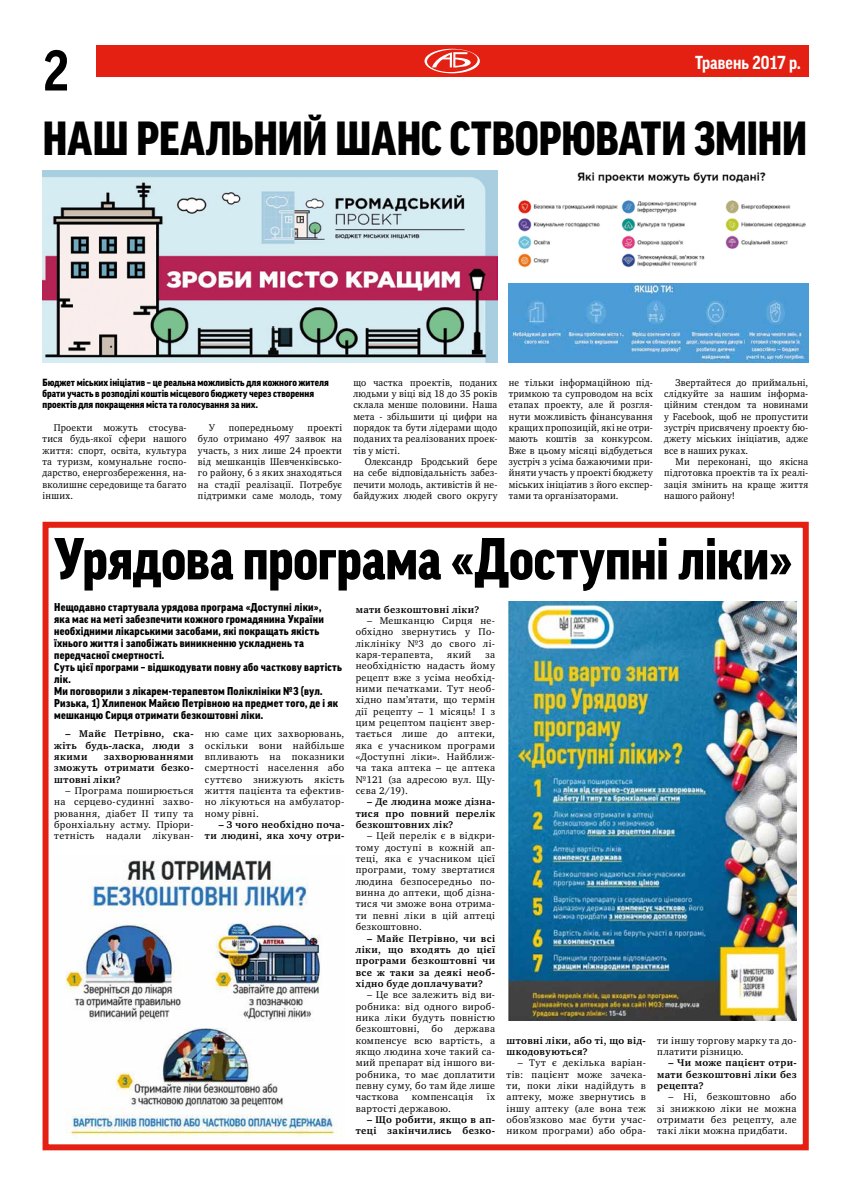
<style>
.page{position:relative;width:848px;height:1191px;background:#fff}
.page>*{position:absolute;margin:0;border:0;box-sizing:border-box;transform-origin:0 0}
.t1{font:900 57.1px "Weelsing Narrow";letter-spacing:-.005em;color:#000;scale:.95 1}
.t2{font:700 55.2px "Weelsing Narrow";color:#000;scale:.95 1}
.t3{font:900 46.2px "Weelsing Narrow";letter-spacing:-.015em;color:#000;scale:.95 1}
.t4{font:700 18.1px "Weelsing Narrow";color:#fff;scale:.95 1}
.t5{font:900 11px/12px "Weelsing Narrow";letter-spacing:.02em;color:#000}
.t6{font:10px/11.3px "Charter C";letter-spacing:.03em;color:#000;text-align:justify}
.t7{font:10px/11.3px "Charter C";letter-spacing:.03em;color:#000;text-align:justify;scale:.95 1}
.t8{font:700 10px/11.3px "Charter C";letter-spacing:.045em;color:#000;text-align:justify}
.t9{font:900 10px/11.3px "Weelsing Narrow";color:#000}
</style>
<div class="page">
<div style="left:96px;top:45px;width:712px;height:32px;background:#e42013"></div>
<svg style="left:424px;top:48px;width:56px;height:25px"></svg>
<img style="left:43px;top:170px;width:454px;height:193px">
<div style="left:43px;top:522px;width:765px;height:628px;border:6px solid #e42013"></div>
<img style="left:518px;top:172px;width:288px;height:96px">
<img style="left:509px;top:283px;width:299px;height:80px">
<img style="left:509px;top:601px;width:287px;height:419px">
<img style="left:65px;top:860px;width:276px;height:276px">
<h2 class="t2" style="left:43px;top:40px;width:29px">2</h2>
<h3 class="t4" style="left:695px;top:52px;width:113px">Травень 2017 р.</h3>
<h3 class="t3" style="left:43px;top:113px;width:806px">НАШ РЕАЛЬНИЙ ШАНС СТВОРЮВАТИ ЗМІНИ</h3>
<p class="t9" style="left:43px;top:376px;width:288px">Бюджет міських ініціатив – це реальна можливість для кожного жителя брати участь в розподілі коштів місцевого бюджету через створення проектів для покращення міста та голосування за них.</p>
<p class="t7" style="left:198px;top:422px;width:153px;text-indent:110px">проекті було отримано 497 заявок на участь, з них лише 24 проекти від мешканців Шевченківсько&shy;го району, 6 з яких знаходяться на стадії реалізації. Потребує підтримки саме молодь, тому</p>
<p class="t7" style="left:43px;top:422px;width:153px;text-indent:11px">Проекти можуть стосува&shy;тися будь-якої сфери нашого життя: спорт, освіта, культура та туризм, комунальне госпо&shy;дарство, енергозбереження, на&shy;вколишнє середовище та багато інших.</p>
<p class="t7" style="left:209px;top:422px;width:8px">У</p>
<p class="t7" style="left:229px;top:422px;width:70px">попередньому</p>
<p class="t7" style="left:353px;top:377px;width:153px">що частка проектів, поданих людьми у віці від 18 до 35 років склала менше половини. Наша мета - збільшити ці цифри на порядок та бути лідерами щодо поданих та реалізованих проек&shy;тів у місті.</p>
<p class="t7" style="left:353px;top:456px;width:153px;text-indent:11px">Олександр Бродський бере на себе відповідальність забез&shy;печити молодь, активістів й не&shy;байдужих людей свого округу</p>
<p class="t7" style="left:509px;top:377px;width:153px">не тільки інформаційною під&shy;тримкою та супроводом на всіх етапах проекту, але й розгля&shy;нути можливість фінансування кращих пропозицій, які не отри&shy;мають коштів за конкурсом.<br>Вже в цьому місяці відбудеться зустріч з усіма бажаючими при&shy;йняти участь у проекті бюджету міських ініціатив з його експер&shy;тами та організаторами.</p>
<p class="t7" style="left:664px;top:377px;width:153px;text-indent:11px">Звертайтеся до приймальні, слідкуйте за нашим інформа&shy;ційним стендом та новинами у Facebook, щоб не пропустити зустріч присвячену проекту бю&shy;джету міських ініціатив, адже все в наших руках.</p>
<p class="t7" style="left:664px;top:456px;width:153px;text-indent:11px">Ми переконані, що якісна підготовка проектів та їх реалі&shy;зація змінить на краще життя нашого району!</p>
<h1 class="t1" style="left:54px;top:527px;width:779px">Урядова програма «Доступні ліки»</h1>
<p class="t5" style="left:54px;top:601px;width:289px">Нещодавно стартувала урядова програма «Доступні ліки»,<br>яка має на меті забезпечити кожного громадянина України необхідними лікарськими засобами, які покращать якість їхнього життя і запобіжать виникненню ускладнень та передчасної смертності.<br>Суть цієї програми – відшкодувати повну або часткову вартість лік.<br>Ми поговорили з лікарем-терапевтом Поліклініки №3 (вул.<br>Ризька, 1) Хлипенок Майєю Петрівною на предмет того, де і як мешканцю Сирця отримати безкоштовні ліки.</p>
<p class="t8" style="left:356px;top:603px;width:125px">мати безкоштовні ліки?</p>
<p class="t6" style="left:356px;top:615px;width:141px;text-indent:11px">– Мешканцю Сирця не&shy;обхідно звернутись у По&shy;ліклініку №3 до свого лі&shy;каря-терапевта,</p>
<p class="t6" style="left:447px;top:649px;width:26px">який</p>
<p class="t6" style="left:356px;top:649px;width:141px;text-indent:130px">за необхідністю надасть йому рецепт вже з усіма необхід&shy;ними печатками. Тут необ&shy;хідно пам’ятати, що термін дії рецепту – 1 місяць! І з цим рецептом пацієнт звер&shy;тається лише до аптеки, яка є учасником програми «Доступні ліки». Найближ&shy;ча така аптека – це аптека №121 (за адресою вул. Щу&shy;сєва 2/19).</p>
<p class="t8" style="left:356px;top:796px;width:141px;text-indent:11px">– Де людина може дізна&shy;тися про повний перелік безкоштовних лік?</p>
<p class="t6" style="left:356px;top:830px;width:141px;text-indent:11px">– Цей перелік є в відкри&shy;тому доступі в кожній ап&shy;теці, яка є учасником цієї програми, тому звертатися людина безпосередньо по&shy;винна до аптеки, щоб дізна&shy;тися чи зможе вона отрима&shy;ти певні ліки в цій аптеці безкоштовно.</p>
<p class="t8" style="left:356px;top:932px;width:141px;text-indent:11px">– Майє Петрівно, чи всі ліки, що входять до цієї програми безкоштовні чи все ж таки за деякі необ&shy;хідно буде доплачувати?</p>
<p class="t6" style="left:356px;top:989px;width:141px;text-indent:11px">– Це все залежить від ви&shy;робника: від одного вироб&shy;ника ліки будуть повністю безкоштовні, бо держава компенсує всю вартість, а якщо людина хоче такий са&shy;мий препарат від іншого ви&shy;робника, то має доплатити певну суму, бо там йде лише часткова</p>
<p class="t8" style="left:54px;top:728px;width:141px;text-indent:11px">– Майє Петрівно, ска&shy;жіть будь-ласка, люди з якими</p>
<p class="t6" style="left:205px;top:728px;width:141px">ню саме цих захворювань, оскільки вони найбільше впливають на показники смертності населення або суттєво знижують якість життя пацієнта та ефектив&shy;но лікуються на амбулатор&shy;ному рівні.</p>
<p class="t8" style="left:205px;top:819px;width:141px;text-align:right">– З чого необхідно поча&shy;ти людині, яка хочу отри-</p>
<p class="t8" style="left:54px;top:751px;width:141px;text-indent:50px">захворюваннями зможуть отримати безко&shy;штовні ліки?</p>
<p class="t6" style="left:54px;top:785px;width:141px;text-indent:11px">– Програма поширюється на серцево-судинні захво&shy;рювання, діабет ІІ типу та бронхіальну астму. Пріори&shy;тетність надали лікуван-</p>
<p class="t8" style="left:506px;top:1034px;width:141px">штовні ліки, або ті, що від&shy;шкодовуються?</p>
<p class="t6" style="left:506px;top:1057px;width:141px;text-indent:11px">– Тут є декілька варіан&shy;тів: пацієнт може зачека&shy;ти, поки ліки надійдуть в аптеку, може звернутись в іншу аптеку (але вона теж обов’язково має бути учас&shy;ником програми) або обра-</p>
<p class="t6" style="left:657px;top:1034px;width:141px">ти іншу торгову марку та до&shy;платити різницю.</p>
<p class="t8" style="left:657px;top:1057px;width:141px;text-indent:11px">– Чи може пацієнт отри&shy;мати безкоштовні ліки без рецепта?</p>
<p class="t6" style="left:657px;top:1091px;width:141px;text-indent:11px">– Ні, безкоштовно або зі знижкою ліки не можна отримати без рецепту, але такі ліки можна придбати.</p>
<p class="t6" style="left:412px;top:1091px;width:63px">компенсація</p>
<p class="t6" style="left:486px;top:1091px;width:10px">їх</p>
<p class="t6" style="left:356px;top:1102px;width:97px">вартості державою.</p>
<p class="t8" style="left:356px;top:1114px;width:141px;text-align:right">– Що робити, якщо в ап&shy;теці закінчились безко-</p>
</div>
